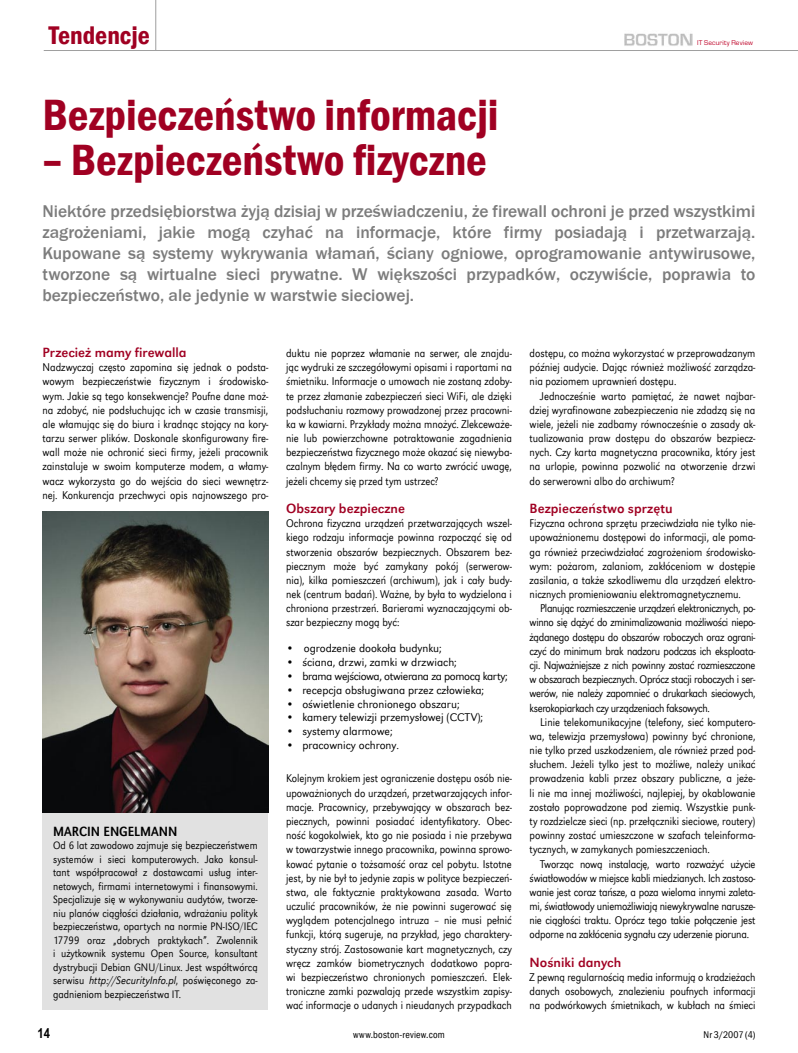
<style>
.page{position:relative;width:798px;height:1053px;background:#fff}
.page>*{position:absolute;margin:0;border:0;box-sizing:border-box;transform-origin:0 0}
.TYTUL{font:45px "Franklin Gothic Cd CE Demi";color:#a00022}
.t1{font:26.25px "Franklin Gothic Cd CE Demi";color:#a00022}
.LEAD{font:17.5px/21px "Franklin Gothic CE Medium";color:#7c7c7c;text-align:justify}
.SUBHEAD{font:13.75px "Grotesk CE";color:#a00022}
.AUTOR{font:13.75px "Grotesk Std Nr CE";color:#000}
.t2{font:700 13.75px "Arial Narrow";color:#000}
.BODY1{font:11.62px/14.1px "Grotesk CE Light";color:#000;text-align:justify;scale:.9 1}
.BODY_TEXT{font:11.62px/14.1px "Grotesk CE Light";letter-spacing:-.01em;color:#000;text-align:justify;scale:.9 1}
.BODY1_WS{font:11.62px/14.1px "Grotesk CE Light";color:#000;text-align:justify;scale:.9 1}
.HANGING1{font:11.62px "Grotesk CE Light";color:#000}
.HANGING1-2{font:11.62px "Grotesk CE Light";letter-spacing:-.03em;color:#000}
.HANGING_WS{font:11.62px "Grotesk CE Light";color:#000}
.PODPIS_DO_ZDJECIA{font:11.25px/13.5px "Grotesk CE Light";color:#000;text-align:justify;scale:.9 1}
.STOPKA{font:10px "Franklin Gothic Cd CE Book";letter-spacing:.025em;color:#000}
.NUMER_WYDANIAL{font:10px "Franklin Gothic Cd CE Book";letter-spacing:.005em;color:#000}
.t3{font:6.38px "Euromode";letter-spacing:.025em;color:#be0027}
.s1{font-style:italic}
</style>
<div class="page">
<hr style="left:44px;top:50px;width:753px;height:1px;background:#9f9f9f">
<hr style="left:155px;top:0;width:1px;height:50px;background:#9f9f9f">
<img style="left:624px;top:33px;width:68px;height:13px">
<div style="left:43px;top:812px;width:225px;height:197px;background:#e1e1e1"></div>
<img style="left:43px;top:511px;width:225px;height:301px">
<p class="t1" style="left:49px;top:20px;width:103px">Tendencje</p>
<p class="t3" style="left:697px;top:39px;width:57px">IT Security Review</p>
<p class="TYTUL" style="left:43px;top:89px;width:457px">Bezpieczeństwo informacji</p>
<p class="TYTUL" style="left:43px;top:134px;width:446px">– Bezpieczeństwo fizyczne</p>
<p class="LEAD" style="left:43px;top:201px;width:714px">Niektóre przedsiębiorstwa żyją dzisiaj w przeświadczeniu, że firewall ochroni je przed wszystkimi zagrożeniami, jakie mogą czyhać na informacje, które firmy posiadają i przetwarzają.<br>Kupowane są systemy wykrywania włamań, ściany ogniowe, oprogramowanie antywirusowe, tworzone są wirtualne sieci prywatne. W większości przypadków, oczywiście, poprawia to bezpieczeństwo, ale jedynie w warstwie sieciowej.</p>
<p class="SUBHEAD" style="left:43px;top:344px;width:145px">Przecież mamy firewalla</p>
<p class="BODY1" style="left:43px;top:360px;width:252px">Nadzwyczaj często zapomina się jednak o podsta&shy;wowym bezpieczeństwie fizycznym i środowisko&shy;wym. Jakie są tego konsekwencje? Poufne dane moż&shy;na zdobyć, nie podsłuchując ich w czasie transmisji, ale włamując się do biura i kradnąc stojący na kory&shy;tarzu serwer plików. Doskonale skonfigurowany fire&shy;wall może nie ochronić sieci firmy, jeżeli pracownik zainstaluje w swoim komputerze modem, a włamy&shy;wacz wykorzysta go do wejścia do sieci wewnętrz&shy;nej. Konkurencja przechwyci opis najnowszego pro-</p>
<p class="AUTOR" style="left:53px;top:822px;width:126px">MARCIN ENGELMANN</p>
<p class="PODPIS_DO_ZDJECIA" style="left:53px;top:838px;width:229px">Od 6 lat zawodowo zajmuje się bezpieczeństwem systemów i sieci komputerowych. Jako konsul&shy;tant współpracował z dostawcami usług inter&shy;netowych, firmami internetowymi i finansowymi.<br>Specjalizuje się w wykonywaniu audytów, tworze&shy;niu planów ciągłości działania, wdrażaniu polityk bezpieczeństwa, opartych na normie PN-ISO/IEC 17799 oraz „dobrych praktykach”. Zwolennik i użytkownik systemu Open Source, konsultant dystrybucji Debian GNU/Linux. Jest współtwórcą serwisu <span class="s1">http://SecurityInfo.pl</span>, poświęconego za&shy;gadnieniom bezpieczeństwa IT.</p>
<p class="BODY1" style="left:286px;top:346px;width:252px">duktu nie poprzez włamanie na serwer, ale znajdu&shy;jąc wydruki ze szczegółowymi opisami i raportami na śmietniku. Informacje o umowach nie zostaną zdoby&shy;te przez złamanie zabezpieczeń sieci WiFi, ale dzięki podsłuchaniu rozmowy prowadzonej przez pracowni&shy;ka w kawiarni. Przykłady można mnożyć. Zlekceważe&shy;nie lub powierzchowne potraktowanie zagadnienia bezpieczeństwa fizycznego może okazać się niewyba&shy;czalnym błędem firmy. Na co warto zwrócić uwagę, jeżeli chcemy się przed tym ustrzec?</p>
<p class="SUBHEAD" style="left:286px;top:500px;width:120px">Obszary bezpieczne</p>
<p class="BODY1" style="left:286px;top:516px;width:252px">Ochrona fizyczna urządzeń przetwarzających wszel&shy;kiego rodzaju informacje powinna rozpocząć się od stworzenia obszarów bezpiecznych. Obszarem bez&shy;piecznym może być zamykany pokój (serwerow&shy;nia), kilka pomieszczeń (archiwum), jak i cały budy&shy;nek (centrum badań). Ważne, by była to wydzielona i chroniona przestrzeń. Barierami wyznaczającymi ob&shy;szar bezpieczny mogą być:</p>
<p class="HANGING_WS" style="left:286px;top:641px;width:157px">• ogrodzenie dookoła budynku;</p>
<p class="HANGING1" style="left:286px;top:655px;width:172px">• ściana, drzwi, zamki w drzwiach;</p>
<p class="HANGING1-2" style="left:286px;top:669px;width:223px">• brama wejściowa, otwierana za pomocą karty;</p>
<p class="HANGING1" style="left:286px;top:683px;width:199px">• recepcja obsługiwana przez człowieka;</p>
<p class="HANGING1" style="left:286px;top:697px;width:175px">• oświetlenie chronionego obszaru;</p>
<p class="HANGING1" style="left:286px;top:711px;width:198px">• kamery telewizji przemysłowej (CCTV);</p>
<p class="HANGING1" style="left:286px;top:725px;width:108px">• systemy alarmowe;</p>
<p class="HANGING1" style="left:286px;top:738px;width:115px">• pracownicy ochrony.</p>
<p class="BODY1_WS" style="left:286px;top:771px;width:252px">Kolejnym krokiem jest ograniczenie dostępu osób nie&shy;upoważnionych do urządzeń, przetwarzających infor&shy;macje. Pracownicy, przebywający w obszarach bez&shy;piecznych, powinni posiadać identyfikatory. Obec&shy;ność kogokolwiek, kto go nie posiada i nie przebywa w towarzystwie innego pracownika, powinna sprowo&shy;kować pytanie o tożsamość oraz cel pobytu. Istotne jest, by nie był to jedynie zapis w polityce bezpieczeń&shy;stwa, ale faktycznie praktykowana zasada. Warto uczulić pracowników, że nie powinni sugerować się wyglądem potencjalnego intruza – nie musi pełnić funkcji, którą sugeruje, na przykład, jego charaktery&shy;styczny strój. Zastosowanie kart magnetycznych, czy wręcz zamków biometrycznych dodatkowo popra&shy;wi bezpieczeństwo chronionych pomieszczeń. Elek&shy;troniczne zamki pozwalają przede wszystkim zapisy&shy;wać informacje o udanych i nieudanych przypadkach</p>
<p class="BODY1_WS" style="left:529px;top:346px;width:252px">dostępu, co można wykorzystać w przeprowadzanym później audycie. Dając również możliwość zarządza&shy;nia poziomem uprawnień dostępu.</p>
<p class="BODY_TEXT" style="left:529px;top:388px;width:252px;text-indent:11px">Jednocześnie warto pamiętać, że nawet najbar&shy;dziej wyrafinowane zabezpieczenia nie zdadzą się na wiele, jeżeli nie zadbamy równocześnie o zasady ak&shy;tualizowania praw dostępu do obszarów bezpiecz&shy;nych. Czy karta magnetyczna pracownika, który jest na urlopie, powinna pozwolić na otworzenie drzwi do serwerowni albo do archiwum?</p>
<p class="SUBHEAD" style="left:529px;top:500px;width:144px">Bezpieczeństwo sprzętu</p>
<p class="BODY1" style="left:529px;top:516px;width:252px">Fizyczna ochrona sprzętu przeciwdziała nie tylko nie&shy;upoważnionemu dostępowi do informacji, ale poma&shy;ga również przeciwdziałać zagrożeniom środowisko&shy;wym: pożarom, zalaniom, zakłóceniom w dostępie zasilania, a także szkodliwemu dla urządzeń elektro&shy;nicznych promieniowaniu elektromagnetycznemu.</p>
<p class="BODY_TEXT" style="left:529px;top:601px;width:252px;text-indent:11px">Planując rozmieszczenie urządzeń elektronicznych, po&shy;winno się dążyć do zminimalizowania możliwości niepo&shy;żądanego dostępu do obszarów roboczych oraz ograni&shy;czyć do minimum brak nadzoru podczas ich eksploata&shy;cji. Najważniejsze z nich powinny zostać rozmieszczone w obszarach bezpiecznych. Oprócz stacji roboczych i ser&shy;werów, nie należy zapomnieć o drukarkach sieciowych, kserokopiarkach czy urządzeniach faksowych.</p>
<p class="BODY_TEXT" style="left:529px;top:714px;width:252px;text-indent:11px">Linie telekomunikacyjne (telefony, sieć komputero&shy;wa, telewizja przemysłowa) powinny być chronione, nie tylko przed uszkodzeniem, ale również przed pod&shy;słuchem. Jeżeli tylko jest to możliwe, należy unikać prowadzenia kabli przez obszary publiczne, a jeże&shy;li nie ma innej możliwości, najlepiej, by okablowanie zostało poprowadzone pod ziemią. Wszystkie punk&shy;ty rozdzielcze sieci (np. przełączniki sieciowe, routery) powinny zostać umieszczone w szafach teleinforma&shy;tycznych, w zamykanych pomieszczeniach.</p>
<p class="BODY_TEXT" style="left:529px;top:856px;width:252px;text-indent:11px">Tworząc nową instalację, warto rozważyć użycie światłowodów w miejsce kabli miedzianych. Ich zastoso&shy;wanie jest coraz tańsze, a poza wieloma innymi zaleta&shy;mi, światłowody uniemożliwiają niewykrywalne narusze&shy;nie ciągłości traktu. Oprócz tego takie połączenie jest odporne na zakłócenia sygnału czy uderzenie pioruna.</p>
<p class="SUBHEAD" style="left:529px;top:954px;width:93px">Nośniki danych</p>
<p class="BODY1" style="left:529px;top:970px;width:252px">Z pewną regularnością media informują o kradzieżach danych osobowych, znalezieniu poufnych informacji na podwórkowych śmietnikach, w kubłach na śmieci</p>
<p class="t2" style="left:38px;top:1022px;width:14px">14</p>
<p class="STOPKA" style="left:353px;top:1027px;width:93px">www.boston-review.com</p>
<p class="NUMER_WYDANIAL" style="left:703px;top:1027px;width:53px">Nr 3/2007 (4)</p>
</div>
